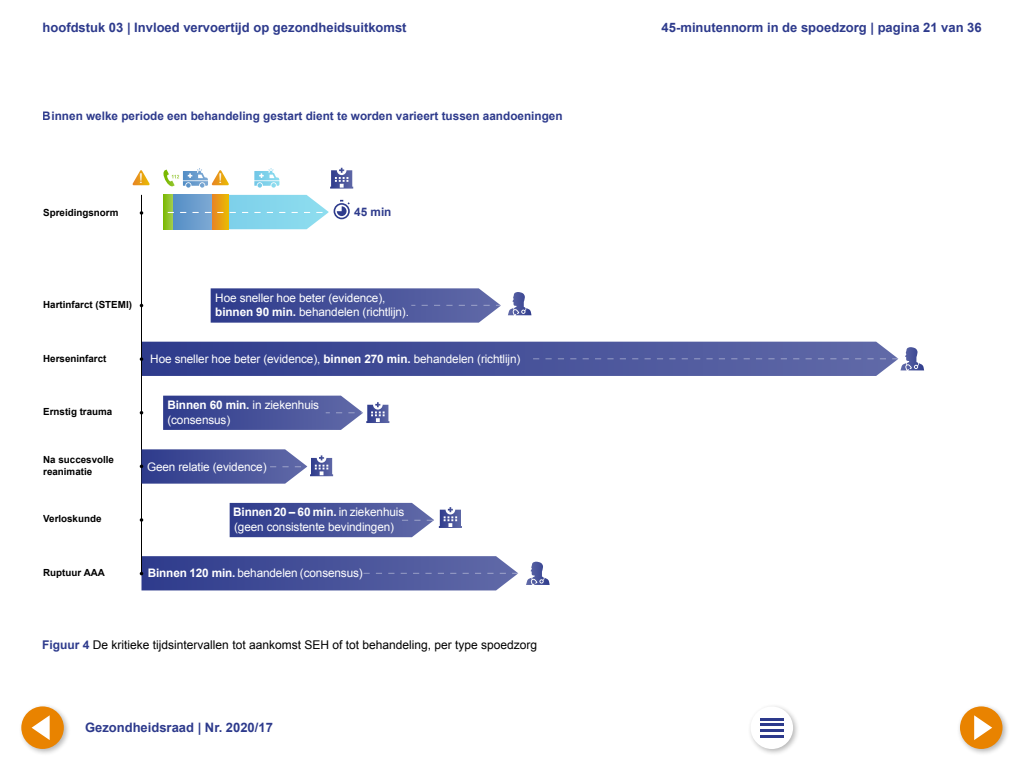
<style>
.page{position:relative;width:1024px;height:768px;background:#fff}
.page>*{position:absolute;margin:0;border:0;box-sizing:border-box;transform-origin:0 0}
.t1{font:13.5px "Arial";color:#fff}
.t2{font:700 13px "Arial";color:#2d3a8c}
.Figuur_Kop{font:12px "Arial";color:#000}
.t3{font:11.8px/14.7px "Arial";letter-spacing:-.01em;color:#fff}
.t4{font:700 11.8px "Arial";color:#2d3a8c}
.t5{font:700 11.8px "Arial";color:#2e3b8c}
.t6{font:700 9.8px/11.8px "Arial";color:#000}
.s1{font-weight:700}
.s2{font-weight:700;color:#2d3a8c}
</style>
<div class="page">
<svg style="left:330px;top:168px;width:23px;height:21px"></svg>
<svg style="left:526px;top:562px;width:24px;height:23px"></svg>
<svg style="left:254px;top:168px;width:25px;height:20px"></svg>
<hr style="left:141px;top:195px;width:1px;height:379px;background:#000">
<svg style="left:140px;top:556px;width:378px;height:34px;background:#4d589d"></svg>
<svg style="left:132px;top:170px;width:18px;height:15px"></svg>
<svg style="left:163px;top:168px;width:66px;height:20px"></svg>
<svg style="left:211px;top:288px;width:290px;height:35px;background:#505b9f"></svg>
<svg style="left:163px;top:195px;width:187px;height:34px;background:#9ac7c8"></svg>
<svg style="left:508px;top:292px;width:23px;height:23px"></svg>
<svg style="left:140px;top:342px;width:784px;height:34px;background:#4e599d"></svg>
<svg style="left:163px;top:396px;width:227px;height:34px;background:#5d67a5"></svg>
<svg style="left:140px;top:449px;width:194px;height:35px;background:#646da9"></svg>
<svg style="left:230px;top:503px;width:232px;height:34px;background:#5d67a5"></svg>
<div style="left:18px;top:703px;width:53px;height:53px;background:#000;opacity:.3"></div>
<div style="left:21px;top:706px;width:43px;height:43px;background:#e98300;border-radius:50%"></div>
<svg style="left:32px;top:715px;width:18px;height:25px"></svg>
<div style="left:747px;top:703px;width:53px;height:53px;background:#000;opacity:.3"></div>
<div style="left:751px;top:707px;width:42px;height:42px;background:#fff;border-radius:50%"></div>
<hr style="left:760px;top:718px;width:24px;height:2px;background:#2d3a8c">
<hr style="left:760px;top:724px;width:24px;height:2px;background:#2d3a8c">
<hr style="left:760px;top:730px;width:24px;height:2px;background:#2d3a8c">
<hr style="left:760px;top:735px;width:24px;height:2px;background:#2d3a8c">
<div style="left:957px;top:703px;width:53px;height:53px;background:#000;opacity:.3"></div>
<div style="left:960px;top:706px;width:43px;height:43px;background:#e98300;border-radius:50%"></div>
<svg style="left:974px;top:715px;width:18px;height:25px"></svg>
<p class="t2" style="left:43px;top:19px;width:366px">hoofdstuk 03 | Invloed vervoertijd op gezondheidsuitkomst</p>
<p class="t2" style="left:662px;top:19px;width:322px">45-minutennorm in de spoedzorg | pagina 21 van 36</p>
<p class="t4" style="left:43px;top:108px;width:521px">Binnen welke periode een behandeling gestart dient te worden varieert tussen aandoeningen</p>
<p class="t6" style="left:43px;top:207px;width:77px">Spreidingsnorm</p>
<p class="t1" style="left:139px;top:170px;width:5px">!</p>
<p class="t1" style="left:218px;top:170px;width:5px">!</p>
<p class="t5" style="left:354px;top:204px;width:39px">45 min</p>
<p class="t6" style="left:43px;top:299px;width:90px">Hartinfarct (STEMI)</p>
<p class="t6" style="left:43px;top:353px;width:65px">Herseninfarct</p>
<p class="t6" style="left:43px;top:406px;width:71px">Ernstig trauma</p>
<p class="t6" style="left:43px;top:454px;width:72px">Na succesvolle reanimatie</p>
<p class="t6" style="left:43px;top:513px;width:60px">Verloskunde</p>
<p class="t3" style="left:215px;top:290px;width:195px">Hoe sneller hoe beter (evidence), <span class="s1">binnen 90 min.</span> behandelen (richtlijn).</p>
<p class="t3" style="left:150px;top:352px;width:372px">Hoe sneller hoe beter (evidence), <span class="s1">binnen 270 min.</span> behandelen (richtlijn)</p>
<p class="t3" style="left:167px;top:398px;width:153px"><span class="s1">Binnen 60 min.</span> in ziekenhuis (consensus)</p>
<p class="t3" style="left:147px;top:459px;width:121px">Geen relatie (evidence)</p>
<p class="t3" style="left:233px;top:505px;width:173px"><span class="s1">Binnen20 – 60 min.</span> in ziekenhuis (geen consistente bevindingen)</p>
<p class="t6" style="left:43px;top:567px;width:63px">Ruptuur AAA</p>
<p class="t3" style="left:148px;top:566px;width:217px"><span class="s1">Binnen 120 min.</span> behandelen (consensus)</p>
<h3 class="Figuur_Kop" style="left:42px;top:637px;width:496px"><span class="s2">Figuur 4</span> De kritieke tijdsintervallen tot aankomst SEH of tot behandeling, per type spoedzorg</h3>
<p class="t2" style="left:85px;top:719px;width:189px">Gezondheidsraad | Nr. 2020/17</p>
</div>
